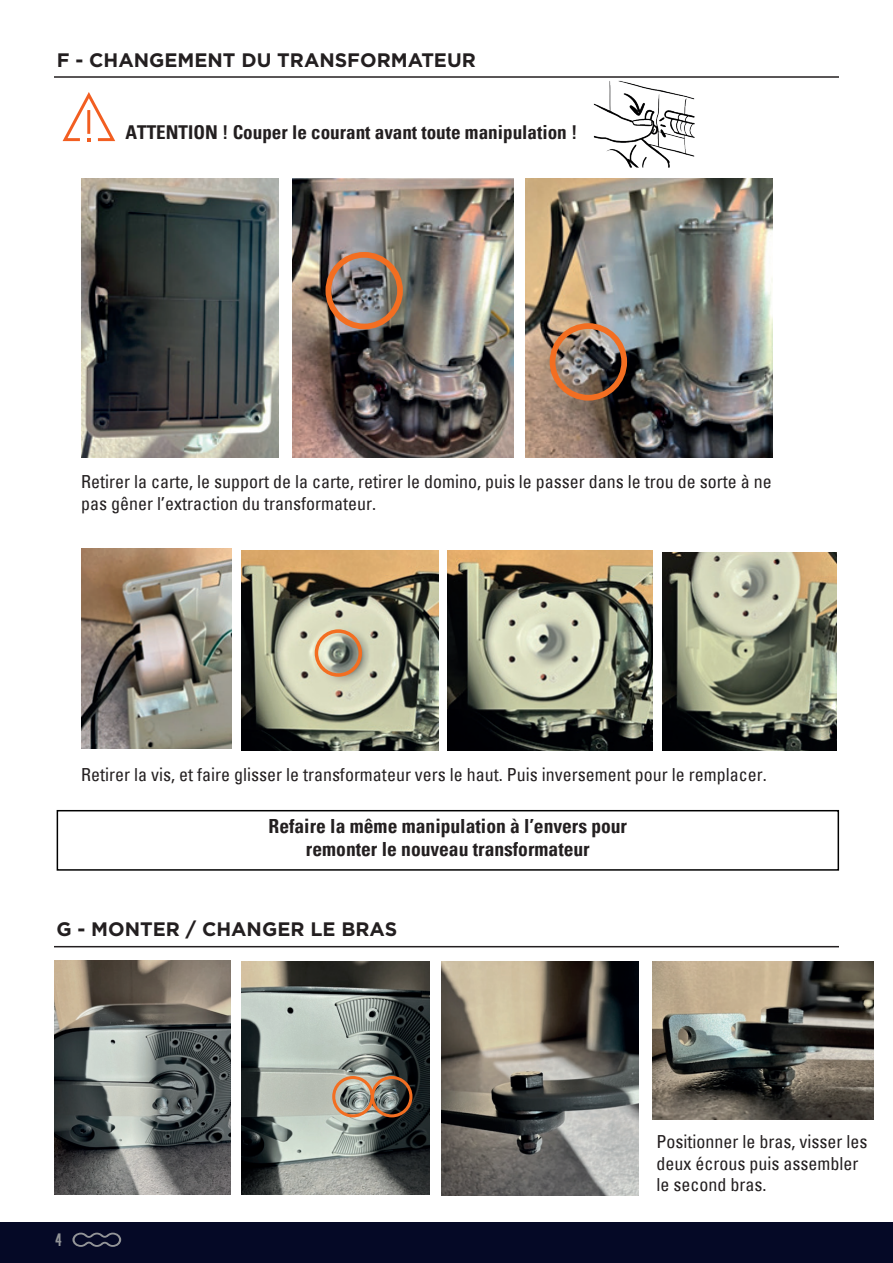
<style>
.page{position:relative;width:893px;height:1263px;background:#fff}
.page>*{position:absolute;margin:0;border:0;box-sizing:border-box;transform-origin:0 0}
.t1{font:700 condensed 19.5px/23.4px "Univers";color:#231f20;text-align:center}
.t2{font:700 19.5px "Gotham";color:#231f20}
.t3{font:700 condensed 19.05px "Univers";color:#231f20}
.t4{font:condensed 18px/21.6px "Univers";color:#231f20}
.t5{font:18px "Kenzo";color:#939598}
</style>
<div class="page">
<div style="left:0;top:1223px;width:893px;height:40px;background:#050926"></div>
<svg style="left:72px;top:1232px;width:49px;height:15px"></svg>
<hr style="left:54px;top:76px;width:785px;height:2px;background:#231f20">
<svg style="left:63px;top:92px;width:52px;height:49px"></svg>
<div style="left:57px;top:810px;width:782px;height:61px;border:2px solid #000"></div>
<hr style="left:54px;top:946px;width:785px;height:1px;background:#231f20">
<img style="left:551px;top:77px;width:152px;height:91px">
<img style="left:82px;top:179px;width:196px;height:279px">
<img style="left:292px;top:179px;width:221px;height:279px">
<img style="left:525px;top:179px;width:247px;height:279px">
<img style="left:82px;top:548px;width:149px;height:200px">
<img style="left:242px;top:551px;width:196px;height:200px">
<img style="left:448px;top:551px;width:204px;height:200px">
<img style="left:662px;top:553px;width:175px;height:198px">
<img style="left:54px;top:960px;width:176px;height:235px">
<img style="left:241px;top:961px;width:188px;height:233px">
<img style="left:441px;top:961px;width:197px;height:234px">
<img style="left:652px;top:961px;width:221px;height:158px">
<div style="left:325px;top:252px;width:78px;height:77px;border:6px solid #f36e21;border-radius:50%"></div>
<div style="left:550px;top:323px;width:77px;height:78px;border:6px solid #f36e21;border-radius:50%"></div>
<div style="left:315px;top:629px;width:47px;height:48px;border:4px solid #f36e21;border-radius:50%"></div>
<div style="left:332px;top:1076px;width:42px;height:41px;border:3px solid #f36e21;border-radius:50%"></div>
<div style="left:371px;top:1076px;width:41px;height:41px;border:3px solid #f36e21;border-radius:50%"></div>
<p class="t2" style="left:57px;top:48px;width:421px">F - CHANGEMENT DU TRANSFORMATEUR</p>
<p class="t3" style="left:126px;top:120px;width:453px">ATTENTION ! Couper le courant avant toute manipulation !</p>
<p class="t4" style="left:81px;top:470px;width:692px">Retirer la carte, le support de la carte, retirer le domino, puis le passer dans le trou de sorte à ne pas gêner l’extraction du transformateur.</p>
<p class="t4" style="left:81px;top:764px;width:687px">Retirer la vis, et faire glisser le transformateur vers le haut. Puis inversement pour le remplacer.</p>
<p class="t1" style="left:269px;top:814px;width:360px">Refaire la même manipulation à l’envers pour remonter le nouveau transformateur</p>
<p class="t2" style="left:56px;top:916px;width:342px">G - MONTER / CHANGER LE BRAS</p>
<p class="t5" style="left:55px;top:1229px;width:8px">4</p>
<p class="t4" style="left:657px;top:1130px;width:212px">Positionner le bras, visser les deux écrous puis assembler le second bras.</p>
</div>
